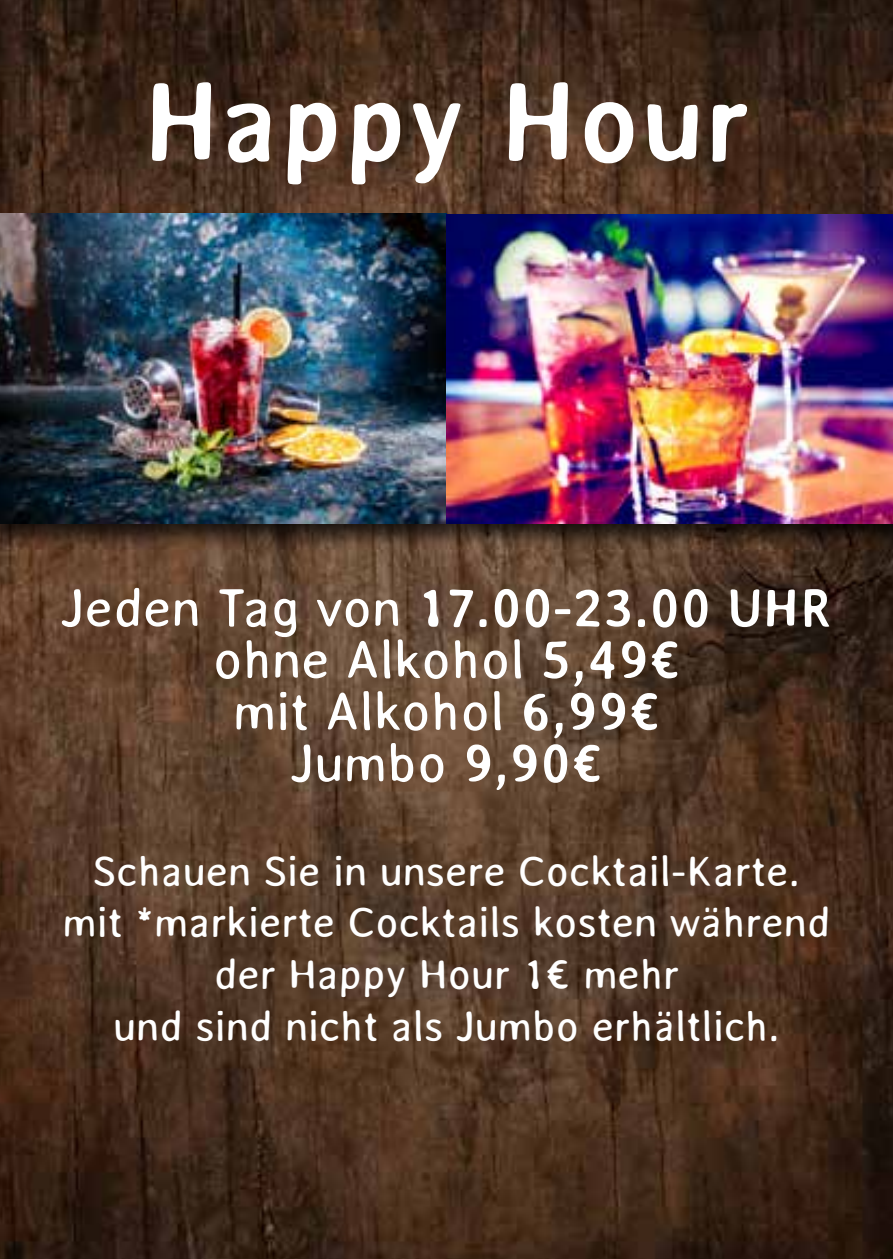
<style>
.page{position:relative;width:893px;height:1259px;background:#fff}
.page>*{position:absolute;margin:0;border:0;box-sizing:border-box;transform-origin:0 0}
.t1{font:700 113.7px "Averia Sans";color:#fff}
.t2{font:53.4px/51.6px "Averia Sans";color:#fff;text-align:center}
.t3{font:42px/51.6px "Averia Sans";color:#fff;text-align:center}
.s1{font-weight:700}
</style>
<div class="page">
<img style="left:0;top:0;width:893px;height:1259px">
<div style="left:0;top:209px;width:475px;height:342px;background:#000;opacity:.75"></div>
<img style="left:0;top:214px;width:442px;height:309px">
<div style="left:442px;top:209px;width:451px;height:342px;background:#000;opacity:.75"></div>
<h1 class="t1" style="left:143px;top:58px;width:609px">Happy Hour</h1>
<p class="t2" style="left:61px;top:582px;width:773px">Jeden Tag von <span class="s1">17.00-23.00 UHR </span>ohne Alkohol <span class="s1">5,49€<br></span>mit Alkohol <span class="s1">6,99€<br></span>Jumbo <span class="s1">9,90€</span></p>
<p class="t3" style="left:62px;top:845px;width:769px">Schauen Sie in unsere Cocktail-Karte. mit *markierte Cocktails kosten während der Happy Hour 1€ mehr<br>und sind nicht als Jumbo erhältlich.</p>
</div>
